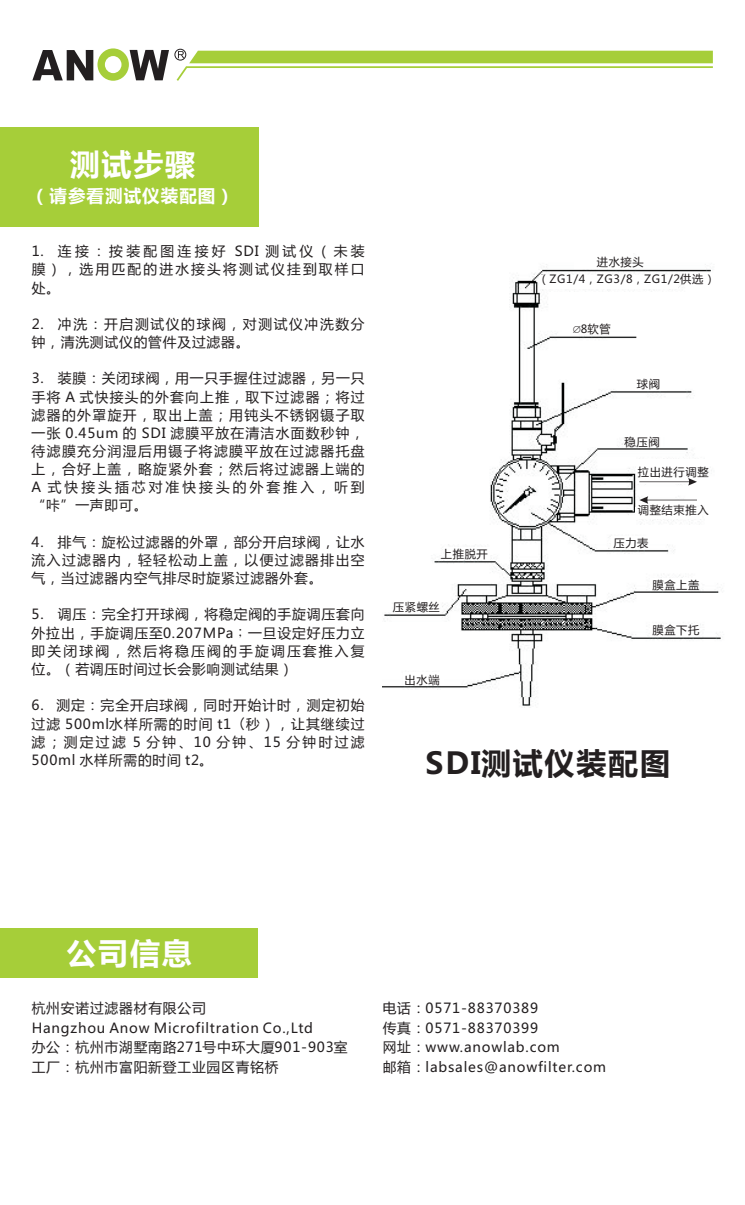
<style>
.page{position:relative;width:745px;height:1205px;background:#fff}
.page>*{position:absolute;margin:0;border:0;box-sizing:border-box;transform-origin:0 0}
.t1{font:700 30px "Microsoft Ya Hei";letter-spacing:.06em;color:#231f20}
.t2{font:700 30px "Microsoft Ya Hei";letter-spacing:.06em;color:#fff}
.t3{font:700 17.5px "Microsoft Ya Hei";letter-spacing:.06em;color:#fff}
.t4{font:13.75px/18.1px "Microsoft Ya Hei";letter-spacing:.06em;color:#231f20;text-align:justify}
.t5{font:13.75px/18.1px "Microsoft Ya Hei";letter-spacing:.12em;color:#231f20}
.t6{font:11.25px/17.1px "Microsoft Ya Hei";letter-spacing:.06em;color:#231f20}
.s1{font-family:"C Po HKS";font-weight:700}
.s2{font-family:"Ev Yun You"}
</style>
<div class="page">
<svg style="left:32px;top:48px;width:137px;height:33px"></svg>
<div style="left:174px;top:49px;width:12px;height:12px;border:1px solid #231f20;border-radius:50%"></div>
<svg style="left:175px;top:51px;width:538px;height:30px"></svg>
<div style="left:0;top:928px;width:258px;height:50px;background:#a6ce39"></div>
<div style="left:0;top:128px;width:258px;height:99px;background:#a6ce39"></div>
<img style="left:382px;top:264px;width:339px;height:442px">
<div style="left:574px;top:253px;width:58px;height:16px;background:#fff"></div>
<div style="left:538px;top:275px;width:139px;height:13px;background:#fff"></div>
<div style="left:562px;top:319px;width:45px;height:15px;background:#fff"></div>
<div style="left:635px;top:377px;width:31px;height:14px;background:#fff"></div>
<div style="left:624px;top:436px;width:34px;height:11px;background:#fff"></div>
<div style="left:636px;top:459px;width:70px;height:16px;background:#fff"></div>
<div style="left:634px;top:507px;width:67px;height:11px;background:#fff"></div>
<div style="left:610px;top:536px;width:38px;height:13px;background:#fff"></div>
<div style="left:444px;top:547px;width:45px;height:12px;background:#fff"></div>
<div style="left:650px;top:578px;width:47px;height:12px;background:#fff"></div>
<div style="left:649px;top:624px;width:48px;height:12px;background:#fff"></div>
<div style="left:392px;top:601px;width:47px;height:12px;background:#fff"></div>
<div style="left:403px;top:672px;width:40px;height:12px;background:#fff"></div>
<div style="left:636px;top:476px;width:50px;height:7px;background:#fff"></div>
<div style="left:636px;top:500px;width:50px;height:7px;background:#fff"></div>
<svg style="left:639px;top:478px;width:57px;height:7px"></svg>
<svg style="left:639px;top:496px;width:57px;height:8px"></svg>
<h1 class="t2" style="left:70px;top:151px;width:127px">测试步骤</h1>
<p class="t3" style="left:31px;top:187px;width:204px">（请参看测试仪装配图）</p>
<p class="t4" style="left:32px;top:243px;width:334px">1. 连接：按装配图连接好 SDI 测试仪（未装膜），选用匹配的进水接头将测试仪挂到取样口处。</p>
<p class="t5" style="left:32px;top:316px;width:334px">2. 冲洗：开启测试仪的球阀，对测试仪冲洗数分钟，清洗测试仪的管件及过滤器。</p>
<p class="t4" style="left:32px;top:370px;width:334px">3. 装膜：关闭球阀，用一只手握住过滤器，另一只手将 A 式快接头的外套向上推，取下过滤器；将过滤器的外罩旋开，取出上盖；用钝头不锈钢镊子取一张 0.45um 的 SDI 滤膜平放在清洁水面数秒钟，待滤膜充分润湿后用镊子将滤膜平放在过滤器托盘上，合好上盖，略旋紧外套；然后将过滤器上端的A 式快接头插芯对准快接头的外套推入，听到“咔”一声即可。</p>
<p class="t4" style="left:32px;top:534px;width:334px">4. 排气：旋松过滤器的外罩，部分开启球阀，让水流入过滤器内，轻轻松动上盖，以便过滤器排出空气，当过滤器内空气排尽时旋紧过滤器外套。</p>
<p class="t4" style="left:32px;top:606px;width:334px">5. 调压：完全打开球阀，将稳定阀的手旋调压套向外拉出，手旋调压至0.207MPa<span class="s1">；</span>一旦设定好压力立即关闭球阀，然后将稳压阀的手旋调压套推入复位。（若调压时间过长会影响测试结果）</p>
<p class="t4" style="left:32px;top:697px;width:334px">6. 测定：完全开启球阀，同时开始计时，测定初始过滤 500ml水样所需的时间 t1<span class="s1">（</span>秒），让其继续过滤；测定过滤 5 分钟、10 分钟、15 分钟时过滤500ml 水样所需的时间 t2。</p>
<p class="t6" style="left:538px;top:254px;width:178px;text-indent:58px">进水接头<br>（ZG1/4，ZG3/8，ZG1/2供选）</p>
<p class="t6" style="left:572px;top:322px;width:39px"><span class="s2">∅</span>8软管</p>
<p class="t6" style="left:440px;top:547px;width:48px">上推脱开</p>
<p class="t6" style="left:392px;top:599px;width:48px">压紧螺丝</p>
<p class="t6" style="left:404px;top:672px;width:37px">出水端</p>
<p class="t6" style="left:636px;top:376px;width:25px">球阀</p>
<p class="t6" style="left:624px;top:435px;width:37px">稳压阀</p>
<p class="t6" style="left:637px;top:464px;width:72px">拉出进行调整</p>
<p class="t6" style="left:637px;top:502px;width:72px">调整结束推入</p>
<p class="t6" style="left:613px;top:535px;width:37px">压力表</p>
<p class="t6" style="left:652px;top:577px;width:48px">膜盒上盖</p>
<p class="t6" style="left:652px;top:622px;width:48px">膜盒下托</p>
<h1 class="t1" style="left:425px;top:750px;width:246px">SDI测试仪装配图</h1>
<h1 class="t2" style="left:66px;top:939px;width:127px">公司信息</h1>
<p class="t4" style="left:32px;top:999px;width:317px;line-height:19.8px;text-align:left">杭州安诺过滤器材有限公司<br>Hangzhou Anow Microfiltration Co.,Ltd<br>办公：杭州市湖墅南路271号中环大厦901-903室工厂：杭州市富阳新登工业园区青铭桥</p>
<p class="t4" style="left:382px;top:999px;width:225px;line-height:19.8px;text-align:left">电话：0571-88370389<br>传真：0571-88370399<br>网址：www.anowlab.com<br>邮箱：labsales@anowfilter.com</p>
</div>
